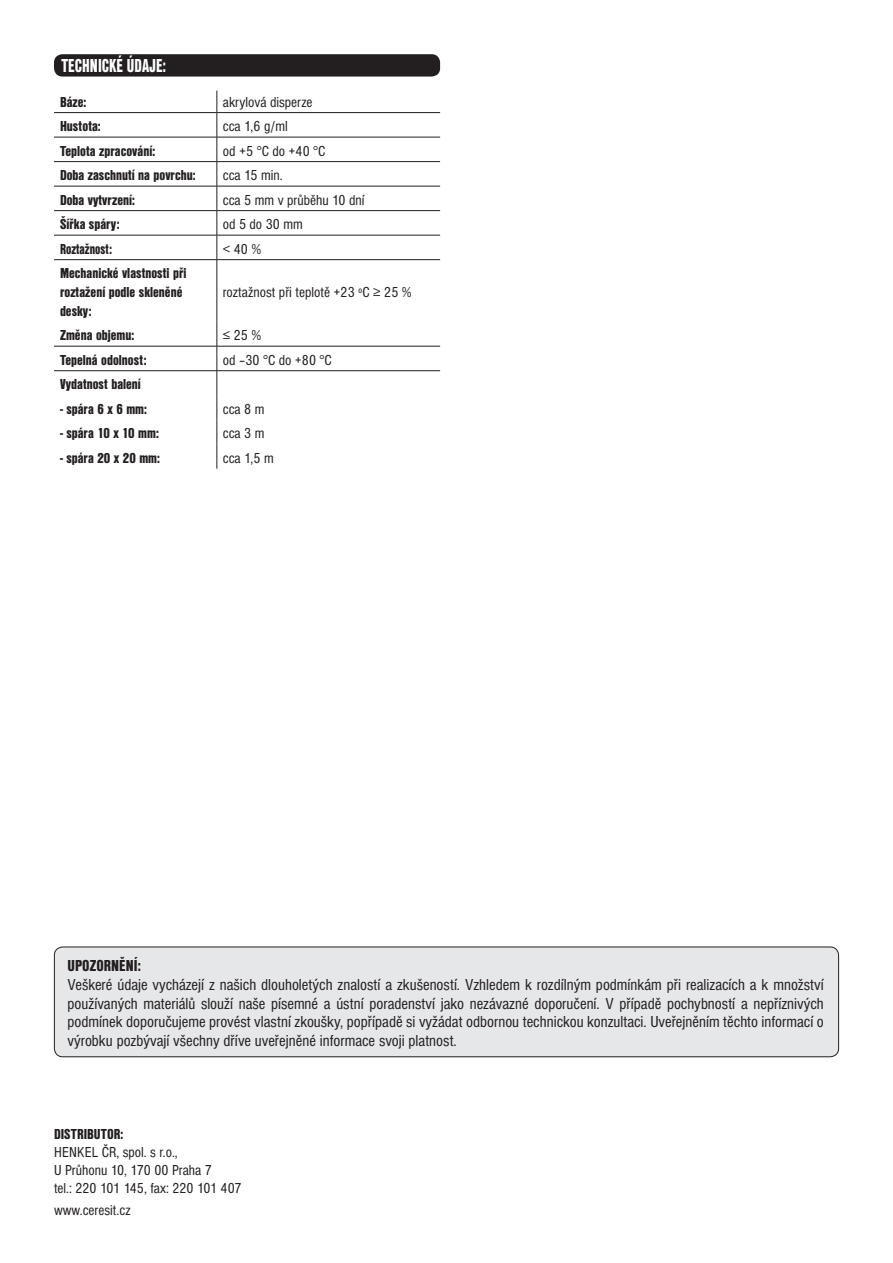
<style>
.page{position:relative;width:893px;height:1263px;background:#fff}
.page>*{position:absolute;margin:0;border:0;box-sizing:border-box;transform-origin:0 0}
.t1{font:19.5px "Nimbus Sans DOT Blac Cond";color:#fff;scale:.85 1}
.t2{font:condensed 16.5px/18.8px "Nimbus Sans DOT";color:#231f20;text-align:justify}
.t3{font:16.5px "Nimbus Sans DOT Blac Cond";color:#231f20}
.t4{font:condensed 15px/18px "Nimbus Sans DOT";color:#231f20}
.t5{font:15px/18.8px "Nimbus Sans DOT Blac Cond";color:#231f20}
.t6{font:15px "Nimbus Sans DOT Blac Cond";color:#231f20;scale:.91 1}
</style>
<div class="page">
<div style="left:54px;top:947px;width:785px;height:110px;background:#e6e7e9;border-radius:9px"></div>
<div style="left:54px;top:946px;width:785px;height:111px;border:1px solid #231f20;border-radius:9px"></div>
<div style="left:54px;top:54px;width:386px;height:23px;background:#231f20;border-radius:9px"></div>
<hr style="left:54px;top:112px;width:163px;height:1px;background:#231f20">
<hr style="left:217px;top:112px;width:223px;height:1px;background:#231f20">
<hr style="left:54px;top:137px;width:163px;height:1px;background:#231f20">
<hr style="left:217px;top:137px;width:223px;height:1px;background:#231f20">
<hr style="left:54px;top:161px;width:163px;height:1px;background:#231f20">
<hr style="left:217px;top:161px;width:223px;height:1px;background:#231f20">
<svg style="left:217px;top:91px;width:1px;height:168px"></svg>
<hr style="left:217px;top:260px;width:1px;height:62px;background:#231f20">
<svg style="left:217px;top:322px;width:1px;height:147px"></svg>
<hr style="left:54px;top:186px;width:163px;height:1px;background:#231f20">
<hr style="left:217px;top:186px;width:223px;height:1px;background:#231f20">
<hr style="left:54px;top:210px;width:163px;height:1px;background:#231f20">
<hr style="left:217px;top:210px;width:223px;height:1px;background:#231f20">
<hr style="left:217px;top:259px;width:223px;height:1px;background:#231f20">
<hr style="left:54px;top:346px;width:163px;height:1px;background:#231f20">
<hr style="left:217px;top:346px;width:223px;height:1px;background:#231f20">
<hr style="left:54px;top:370px;width:163px;height:1px;background:#231f20">
<hr style="left:217px;top:370px;width:223px;height:1px;background:#231f20">
<hr style="left:54px;top:235px;width:163px;height:1px;background:#231f20">
<hr style="left:217px;top:235px;width:223px;height:1px;background:#231f20">
<hr style="left:54px;top:259px;width:163px;height:1px;background:#231f20">
<p class="t1" style="left:62px;top:54px;width:124px">TECHNICKÉ ÚDAJE:</p>
<p class="t5" style="left:60px;top:92px;width:28px">Báze:</p>
<p class="t4" style="left:223px;top:93px;width:91px">akrylová disperze</p>
<p class="t5" style="left:60px;top:117px;width:42px">Hustota:</p>
<p class="t4" style="left:223px;top:117px;width:66px">cca 1,6 g/ml</p>
<p class="t5" style="left:60px;top:141px;width:97px">Teplota zpracování:</p>
<p class="t4" style="left:223px;top:142px;width:104px">od +5 °C do +40 °C</p>
<p class="t5" style="left:60px;top:166px;width:137px">Doba zaschnutí na povrchu:</p>
<p class="t4" style="left:223px;top:166px;width:61px">cca 15 min.</p>
<p class="t5" style="left:60px;top:190px;width:76px">Doba vytvrzení:</p>
<p class="t4" style="left:223px;top:191px;width:143px">cca 5 mm v průběhu 10 dní</p>
<p class="t5" style="left:60px;top:215px;width:61px">Šířka spáry:</p>
<p class="t4" style="left:223px;top:216px;width:81px">od 5 do 30 mm</p>
<p class="t6" style="left:60px;top:240px;width:59px">Roztažnost:</p>
<p class="t4" style="left:223px;top:240px;width:40px">&lt; 40 %</p>
<p class="t5" style="left:60px;top:264px;width:128px">Mechanické vlastnosti při roztažení podle skleněné desky:</p>
<p class="t4" style="left:223px;top:283px;width:190px">roztažnost při teplotě +23 ºC ≥ 25 %</p>
<p class="t5" style="left:60px;top:326px;width:76px">Změna objemu:</p>
<p class="t4" style="left:223px;top:327px;width:40px">≤ 25 %</p>
<p class="t5" style="left:60px;top:350px;width:88px">Tepelná odolnost:</p>
<p class="t4" style="left:223px;top:351px;width:110px">od –30 °C do +80 °C</p>
<p class="t5" style="left:60px;top:375px;width:82px">Vydatnost balení</p>
<p class="t5" style="left:60px;top:399px;width:89px">- spára 6 x 6 mm:</p>
<p class="t4" style="left:223px;top:400px;width:43px">cca 8 m</p>
<p class="t5" style="left:60px;top:424px;width:100px">- spára 10 x 10 mm:</p>
<p class="t4" style="left:223px;top:425px;width:43px">cca 3 m</p>
<p class="t5" style="left:60px;top:448px;width:102px">- spára 20 x 20 mm:</p>
<p class="t4" style="left:223px;top:449px;width:52px">cca 1,5 m</p>
<p class="t3" style="left:68px;top:956px;width:75px">UPOZORNĚNÍ:</p>
<p class="t2" style="left:68px;top:975px;width:758px">Veškeré údaje vycházejí z našich dlouholetých znalostí a zkušeností. Vzhledem k rozdílným podmínkám při realizacích a k množství používaných materiálů slouží naše písemné a ústní poradenství jako nezávazné doporučení. V případě pochybností a nepříznivých podmínek doporučujeme provést vlastní zkoušky, popřípadě si vyžádat odbornou technickou konzultaci. Uveřejněním těchto informací o výrobku pozbývají všechny dříve uveřejněné informace svoji platnost.</p>
<p class="t5" style="left:54px;top:1125px;width:71px">DISTRIBUTOR:</p>
<p class="t4" style="left:54px;top:1144px;width:189px">HENKEL ČR, spol. s r.o.,<br>U Průhonu 10, 170 00 Praha 7<br>tel.: 220 101 145, fax: 220 101 407</p>
<p class="t4" style="left:54px;top:1201px;width:78px">www.ceresit.cz</p>
</div>
